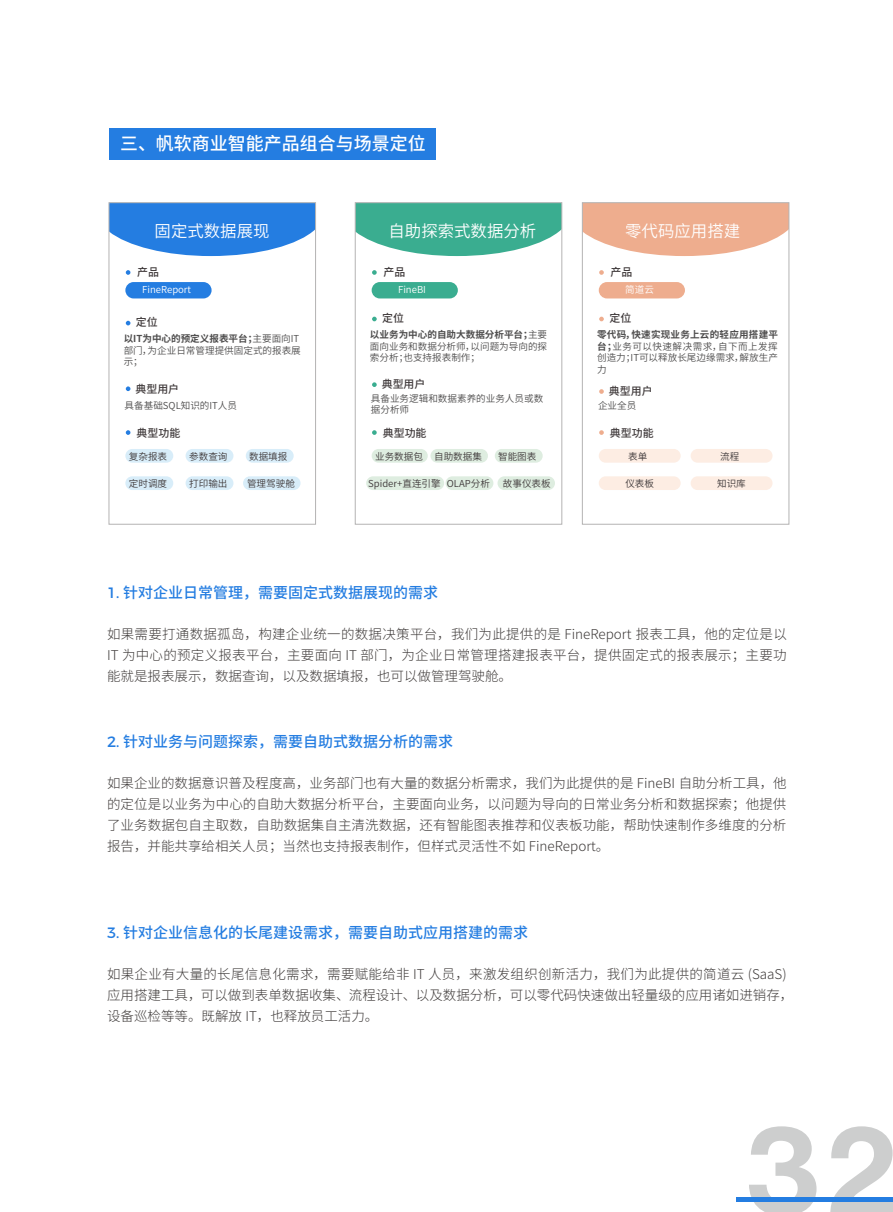
<style>
.page{position:relative;width:893px;height:1212px;background:#fff}
.page>*{position:absolute;margin:0;border:0;box-sizing:border-box;transform-origin:0 0}
.t1{font:700 120px "Helvetica Now Text";color:#cdcece}
.t2{font:500 18px "Noto Sans Hans";color:#fff}
.t3{font:16.35px "Source Han Sans SC";color:#fff}
.t4{font:500 15px "Noto Sans Hans";color:#247de1}
.t5{font:300 13.5px/21px "Noto Sans Hans";color:#3e3a39;text-align:justify}
.t6{font:500 10.95px "Source Han Sans SC";color:#3f393a}
.t7{font:9.6px/11.6px "Source Han Sans SC";color:#4e4d4d}
.t8{font:9.6px "Source Han Sans SC";color:#3f393a}
.t9{font:9.6px "Source Han Sans SC";color:#fff}
.s1{font-weight:700}
.s2{font-family:"Montserrat";font-weight:400}
</style>
<div class="page">
<div style="left:125px;top:449px;width:48px;height:14px;background:#d8edf9;border-radius:7px"></div>
<div style="left:186px;top:449px;width:47px;height:14px;background:#d8edf9;border-radius:7px"></div>
<div style="left:246px;top:449px;width:48px;height:14px;background:#d8edf9;border-radius:7px"></div>
<div style="left:125px;top:476px;width:48px;height:14px;background:#d8edf9;border-radius:7px"></div>
<div style="left:186px;top:476px;width:47px;height:14px;background:#d8edf9;border-radius:7px"></div>
<div style="left:243px;top:476px;width:57px;height:14px;background:#d8edf9;border-radius:7px"></div>
<svg style="left:111px;top:204px;width:203px;height:52px;background:#408ee4"></svg>
<div style="left:109px;top:202px;width:207px;height:323px;border:1px solid #b4b3b3"></div>
<div style="left:125px;top:282px;width:87px;height:16px;background:#247de1;border-radius:8px"></div>
<svg style="left:126px;top:270px;width:4px;height:5px"></svg>
<svg style="left:126px;top:321px;width:4px;height:4px"></svg>
<svg style="left:126px;top:386px;width:4px;height:5px"></svg>
<svg style="left:126px;top:430px;width:4px;height:5px"></svg>
<div style="left:372px;top:449px;width:56px;height:14px;background:#deede0;border-radius:7px"></div>
<div style="left:430px;top:449px;width:58px;height:14px;background:#deede0;border-radius:7px"></div>
<div style="left:495px;top:449px;width:48px;height:14px;background:#deede0;border-radius:7px"></div>
<div style="left:446px;top:476px;width:47px;height:14px;background:#deede0;border-radius:7px"></div>
<div style="left:497px;top:476px;width:58px;height:14px;background:#deede0;border-radius:7px"></div>
<div style="left:366px;top:476px;width:78px;height:14px;background:#deede0;border-radius:7px"></div>
<svg style="left:357px;top:204px;width:203px;height:52px;background:#53b79e"></svg>
<div style="left:355px;top:202px;width:207px;height:323px;border:1px solid #b4b3b3"></div>
<div style="left:372px;top:282px;width:86px;height:16px;background:#3aad90;border-radius:8px"></div>
<svg style="left:372px;top:270px;width:5px;height:5px"></svg>
<svg style="left:372px;top:317px;width:5px;height:4px"></svg>
<svg style="left:372px;top:382px;width:5px;height:5px"></svg>
<svg style="left:372px;top:430px;width:5px;height:5px"></svg>
<div style="left:599px;top:476px;width:82px;height:14px;background:#fdede3;border-radius:7px"></div>
<div style="left:691px;top:476px;width:81px;height:14px;background:#fdede3;border-radius:7px"></div>
<div style="left:599px;top:449px;width:82px;height:14px;background:#fdede3;border-radius:7px"></div>
<div style="left:691px;top:449px;width:81px;height:14px;background:#fdede3;border-radius:7px"></div>
<svg style="left:584px;top:204px;width:203px;height:52px;background:#f0b79c"></svg>
<div style="left:582px;top:202px;width:207px;height:323px;border:1px solid #b4b3b3"></div>
<div style="left:599px;top:282px;width:86px;height:16px;background:#eead8e;border-radius:8px"></div>
<svg style="left:599px;top:270px;width:5px;height:5px"></svg>
<svg style="left:599px;top:317px;width:5px;height:4px"></svg>
<svg style="left:599px;top:389px;width:5px;height:5px"></svg>
<svg style="left:599px;top:430px;width:5px;height:5px"></svg>
<div style="left:109px;top:128px;width:326px;height:31px;background:#247de1"></div>
<div style="left:736px;top:1197px;width:157px;height:5px;background:#247de1"></div>
<h2 class="t2" style="left:120px;top:133px;width:307px">三、帆软商业智能产品组合与场景定位</h2>
<p class="t3" style="left:155px;top:222px;width:116px">固定式数据展现</p>
<p class="t6" style="left:137px;top:265px;width:23px">产品</p>
<p class="t9" style="left:142px;top:284px;width:50px">FineReport</p>
<p class="t6" style="left:136px;top:316px;width:23px">定位</p>
<p class="t7" style="left:124px;top:333px;width:179px"><span class="s1">以IT为中心的预定义报表平台；</span>主要面向IT部门，为企业日常管理提供固定式的报表展示；</p>
<p class="t6" style="left:135px;top:382px;width:45px">典型用户</p>
<p class="t7" style="left:125px;top:400px;width:114px">具备基础SQL知识的IT人员</p>
<p class="t6" style="left:137px;top:427px;width:45px">典型功能</p>
<p class="t3" style="left:389px;top:222px;width:149px">自助探索式数据分析</p>
<p class="t6" style="left:383px;top:265px;width:23px">产品</p>
<p class="t6" style="left:382px;top:312px;width:23px">定位</p>
<p class="t7" style="left:370px;top:329px;width:179px;text-align:justify"><span class="s1">以业务为中心的自助大数据分析平台；</span>主要面向业务和数据分析师，以问题为导向的探索分析；也支持报表制作；</p>
<p class="t6" style="left:382px;top:378px;width:45px">典型用户</p>
<p class="t7" style="left:371px;top:393px;width:174px">具备业务逻辑和数据素养的业务人员或数据分析师</p>
<p class="t6" style="left:383px;top:427px;width:45px">典型功能</p>
<p class="t9" style="left:398px;top:284px;width:29px">FineBI</p>
<p class="t3" style="left:625px;top:222px;width:116px">零代码应用搭建</p>
<p class="t6" style="left:611px;top:265px;width:23px">产品</p>
<p class="t6" style="left:609px;top:312px;width:23px">定位</p>
<p class="t7" style="left:597px;top:329px;width:182px;text-align:justify"><span class="s1">零代码，快速实现业务上云的轻应用搭建平台；</span>业务可以快速解决需求，自下而上发挥创造力；IT可以释放长尾边缘需求，解放生产力</p>
<p class="t6" style="left:609px;top:385px;width:45px">典型用户</p>
<p class="t7" style="left:598px;top:400px;width:40px">企业全员</p>
<p class="t6" style="left:610px;top:427px;width:45px">典型功能</p>
<p class="t9" style="left:625px;top:284px;width:30px">简道云</p>
<p class="t8" style="left:129px;top:451px;width:40px">复杂报表</p>
<p class="t8" style="left:189px;top:451px;width:40px">参数查询</p>
<p class="t8" style="left:249px;top:451px;width:40px">数据填报</p>
<p class="t8" style="left:129px;top:478px;width:40px">定时调度</p>
<p class="t8" style="left:189px;top:478px;width:40px">打印输出</p>
<p class="t8" style="left:247px;top:478px;width:49px">管理驾驶舱</p>
<p class="t8" style="left:375px;top:451px;width:108px">业务数据包 自助数据集</p>
<p class="t8" style="left:498px;top:451px;width:40px">智能图表</p>
<p class="t8" style="left:368px;top:478px;width:123px">Spider+直连引擎 OLAP分析</p>
<p class="t8" style="left:503px;top:478px;width:49px">故事仪表板</p>
<p class="t8" style="left:628px;top:451px;width:21px">表单</p>
<p class="t8" style="left:720px;top:451px;width:21px">流程</p>
<p class="t8" style="left:625px;top:478px;width:30px">仪表板</p>
<p class="t8" style="left:717px;top:478px;width:30px">知识库</p>
<p class="t4" style="left:107px;top:584px;width:333px"><span class="s2">1.</span> 针对企业日常管理，需要固定式数据展现的需求</p>
<p class="t5" style="left:107px;top:624px;width:681px">如果需要打通数据孤岛，构建企业统一的数据决策平台，我们为此提供的是 FineReport 报表工具，他的定位是以IT 为中心的预定义报表平台，主要面向 IT 部门，为企业日常管理搭建报表平台，提供固定式的报表展示；主要功能就是报表展示，数据查询，以及数据填报，也可以做管理驾驶舱。</p>
<p class="t4" style="left:107px;top:733px;width:348px"><span class="s2">2.</span> 针对业务与问题探索，需要自助式数据分析的需求</p>
<p class="t5" style="left:107px;top:773px;width:681px">如果企业的数据意识普及程度高，业务部门也有大量的数据分析需求，我们为此提供的是 FineBI 自助分析工具，他的定位是以业务为中心的自助大数据分析平台，主要面向业务，以问题为导向的日常业务分析和数据探索；他提供了业务数据包自主取数，自助数据集自主清洗数据，还有智能图表推荐和仪表板功能，帮助快速制作多维度的分析报告，并能共享给相关人员；当然也支持报表制作，但样式灵活性不如 FineReport。</p>
<p class="t4" style="left:107px;top:924px;width:423px"><span class="s2">3.</span> 针对企业信息化的长尾建设需求，需要自助式应用搭建的需求</p>
<p class="t5" style="left:107px;top:964px;width:688px;text-align:left">如果企业有大量的长尾信息化需求，需要赋能给非 IT 人员，来激发组织创新活力，我们为此提供的简道云 (SaaS)应用搭建工具，可以做到表单数据收集、流程设计、以及数据分析，可以零代码快速做出轻量级的应用诸如进销存，设备巡检等等。既解放 IT，也释放员工活力。</p>
<h1 class="t1" style="left:743px;top:1080px;width:160px">32</h1>
</div>
